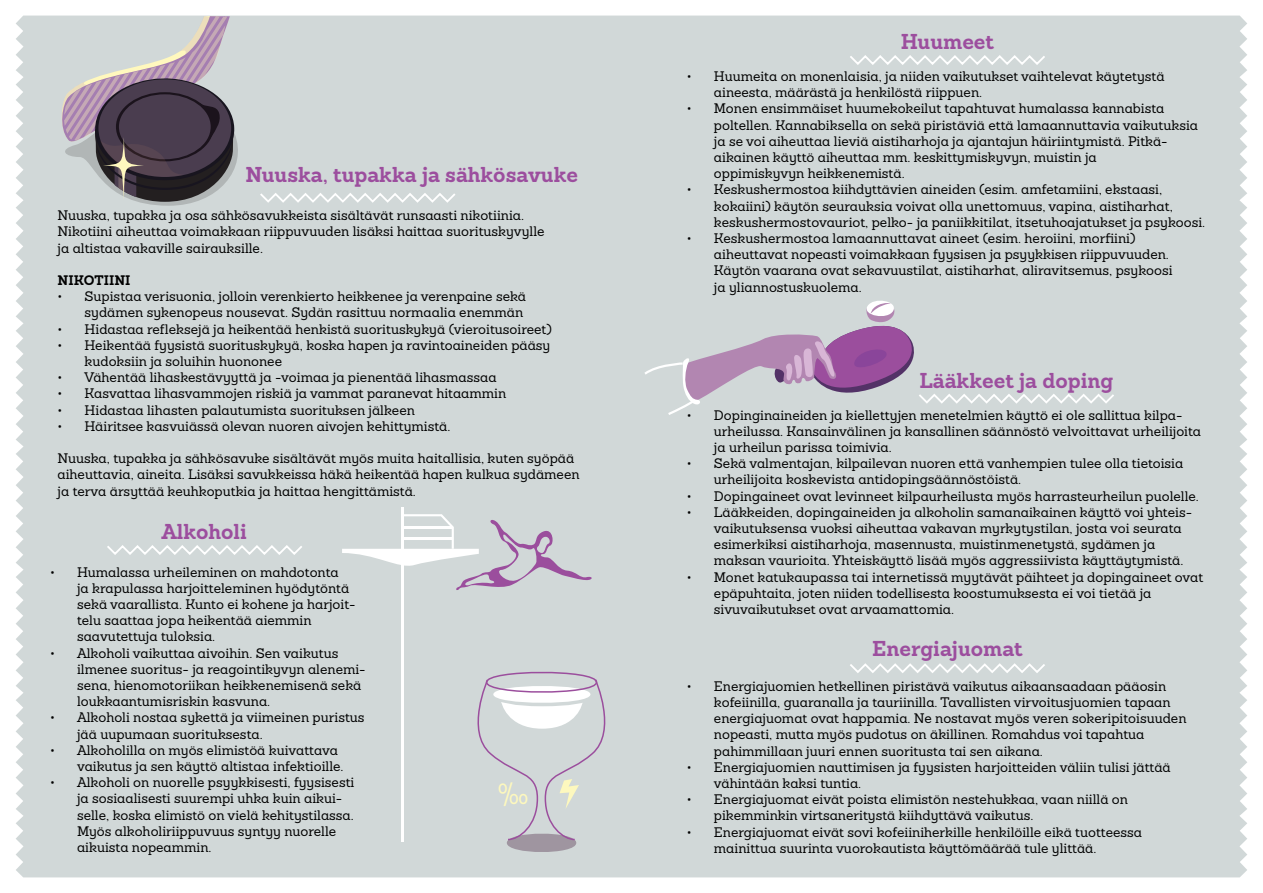
<style>
.page{position:relative;width:1263px;height:893px;background:#fff}
.page>*{position:absolute;margin:0;border:0;box-sizing:border-box;transform-origin:0 0}
.t1{font:28.5px "Sanchez";color:#fdf8be}
.t2{font:700 21px "Sanchez";color:#9c4e9e}
.t3{font:13.5px/16.2px "Sanchez";color:#000}
.t4{font:700 13.5px "Sanchez";color:#000}
</style>
<div class="page">
<div style="left:16px;top:16px;width:1231px;height:861px;background:#d1d8d8"></div>
<svg style="left:258px;top:191px;width:199px;height:13px"></svg>
<svg style="left:105px;top:544px;width:199px;height:12px"></svg>
<svg style="left:848px;top:54px;width:199px;height:12px"></svg>
<svg style="left:848px;top:662px;width:199px;height:13px"></svg>
<svg style="left:642px;top:296px;width:474px;height:121px;background:#cac6d0"></svg>
<svg style="left:58px;top:16px;width:180px;height:190px;background:#928c94"></svg>
<svg style="left:465px;top:669px;width:153px;height:186px;background:#d1d4d7"></svg>
<hr style="left:402px;top:507px;width:2px;height:334px;background:#fff">
<svg style="left:342px;top:514px;width:252px;height:78px;background:#d1d1d7"></svg>
<hr style="left:403px;top:526px;width:50px;height:2px;background:#fff">
<hr style="left:403px;top:538px;width:50px;height:2px;background:#fff">
<h2 class="t2" style="left:245px;top:160px;width:334px">Nuuska, tupakka ja sähkösavuke</h2>
<p class="t3" style="left:58px;top:207px;width:488px">Nuuska, tupakka ja osa sähkösavukkeista sisältävät runsaasti nikotiinia.<br>Nikotiini aiheuttaa voimakkaan riippuvuuden lisäksi haittaa suorituskyvylle ja altistaa vakaville sairauksille.</p>
<p class="t4" style="left:58px;top:271px;width:74px">NIKOTIINI</p>
<p class="t3" style="left:58px;top:288px;width:470px;text-align:right">• Supistaa verisuonia, jolloin verenkierto heikkenee ja verenpaine sekä sydämen sykenopeus nousevat. Sydän rasittuu normaalia enemmän</p>
<p class="t3" style="left:58px;top:320px;width:496px">• Hidastaa refleksejä ja heikentää henkistä suorituskykyä (vieroitusoireet)</p>
<p class="t3" style="left:85px;top:337px;width:467px;text-indent:-27px">• Heikentää fyysistä suorituskykyä, koska hapen ja ravintoaineiden pääsy kudoksiin ja soluihin huononee</p>
<p class="t3" style="left:58px;top:369px;width:440px">• Vähentää lihaskestävyyttä ja -voimaa ja pienentää lihasmassaa</p>
<p class="t3" style="left:58px;top:385px;width:450px">• Kasvattaa lihasvammojen riskiä ja vammat paranevat hitaammin</p>
<p class="t3" style="left:58px;top:401px;width:359px">• Hidastaa lihasten palautumista suorituksen jälkeen</p>
<p class="t3" style="left:58px;top:418px;width:394px">• Häiritsee kasvuiässä olevan nuoren aivojen kehittymistä.</p>
<p class="t3" style="left:58px;top:450px;width:523px">Nuuska, tupakka ja sähkösavuke sisältävät myös muita haitallisia, kuten syöpää aiheuttavia, aineita. Lisäksi savukkeissa häkä heikentää hapen kulkua sydämeen ja terva ärsyttää keuhkoputkia ja haittaa hengittämistä.</p>
<h2 class="t2" style="left:161px;top:517px;width:87px">Alkoholi</h2>
<p class="t3" style="left:77px;top:564px;width:280px;text-indent:-27px">• Humalassa urheileminen on mahdotonta<br>ja krapulassa harjoitteleminen hyödytöntä sekä vaarallista. Kunto ei kohene ja harjoit&shy;telu saattaa jopa heikentää aiemmin saavutettuja tuloksia.</p>
<p class="t3" style="left:77px;top:645px;width:290px;text-indent:-27px">• Alkoholi vaikuttaa aivoihin. Sen vaikutus ilmenee suoritus- ja reagointikyvyn alenemi&shy;sena, hienomotoriikan heikkenemisenä sekä loukkaantumisriskin kasvuna.</p>
<p class="t3" style="left:77px;top:709px;width:289px;text-indent:-27px">• Alkoholi nostaa sykettä ja viimeinen puristus jää uupumaan suorituksesta.</p>
<p class="t3" style="left:77px;top:742px;width:268px;text-indent:-27px">• Alkoholilla on myös elimistöä kuivattava vaikutus ja sen käyttö altistaa infektioille.</p>
<p class="t3" style="left:77px;top:774px;width:279px;text-indent:-27px">• Alkoholi on nuorelle psyykkisesti, fyysisesti ja sosiaalisesti suurempi uhka kuin aikui&shy;selle, koska elimistö on vielä kehitystilassa.<br>Myös alkoholiriippuvuus syntyy nuorelle aikuista nopeammin.</p>
<h1 class="t1" style="left:498px;top:775px;width:32px">‰</h1>
<h2 class="t2" style="left:901px;top:27px;width:95px">Huumeet</h2>
<p class="t3" style="left:714px;top:68px;width:452px;text-indent:-27px">• Huumeita on monenlaisia, ja niiden vaikutukset vaihtelevat käytetystä aineesta, määrästä ja henkilöstä riippuen.</p>
<p class="t3" style="left:714px;top:100px;width:486px;text-indent:-27px">• Monen ensimmäiset huumekokeilut tapahtuvat humalassa kannabista poltellen. Kannabiksella on sekä piristäviä että lamaannuttavia vaikutuksia ja se voi aiheuttaa lieviä aistiharhoja ja ajantajun häiriintymistä. Pitkä&shy;aikainen käyttö aiheuttaa mm. keskittymiskyvyn, muistin ja<br>oppimiskyvyn heikkenemistä.</p>
<p class="t3" style="left:714px;top:181px;width:493px;text-indent:-27px">• Keskushermostoa kiihdyttävien aineiden (esim. amfetamiini, ekstaasi, kokaiini) käytön seurauksia voivat olla unettomuus, vapina, aistiharhat, keskushermostovauriot, pelko- ja paniikkitilat, itsetuhoajatukset ja psykoosi.</p>
<p class="t3" style="left:714px;top:230px;width:460px;text-indent:-27px">• Keskushermostoa lamaannuttavat aineet (esim. heroiini, morfiini) aiheuttavat nopeasti voimakkaan fyysisen ja psyykkisen riippuvuuden.<br>Käytön vaarana ovat sekavuustilat, aistiharhat, aliravitsemus, psykoosi ja yliannostuskuolema.</p>
<h2 class="t2" style="left:919px;top:366px;width:195px">Lääkkeet ja doping</h2>
<p class="t3" style="left:714px;top:407px;width:489px;text-indent:-27px">• Dopinginaineiden ja kiellettyjen menetelmien käyttö ei ole sallittua kilpa&shy;urheilussa. Kansainvälinen ja kansallinen säännöstö velvoittavat urheilijoita ja urheilun parissa toimivia.</p>
<p class="t3" style="left:714px;top:455px;width:471px;text-indent:-27px">• Sekä valmentajan, kilpailevan nuoren että vanhempien tulee olla tietoisia urheilijoita koskevista antidopingsäännöstöistä.</p>
<p class="t3" style="left:687px;top:488px;width:513px">• Dopingaineet ovat levinneet kilpaurheilusta myös harrasteurheilun puolelle.</p>
<p class="t3" style="left:714px;top:504px;width:480px;text-indent:-27px">• Lääkkeiden, dopingaineiden ja alkoholin samanaikainen käyttö voi yhteis&shy;vaikutuksensa vuoksi aiheuttaa vakavan myrkytystilan, josta voi seurata esimerkiksi aistiharhoja, masennusta, muistinmenetystä, sydämen ja maksan vaurioita. Yhteiskäyttö lisää myös aggressiivista käyttäytymistä.</p>
<p class="t3" style="left:714px;top:569px;width:491px;text-indent:-27px">• Monet katukaupassa tai internetissä myytävät päihteet ja dopingaineet ovat epäpuhtaita, joten niiden todellisesta koostumuksesta ei voi tietää ja sivuvaikutukset ovat arvaamattomia.</p>
<h2 class="t2" style="left:872px;top:634px;width:152px">Energiajuomat</h2>
<p class="t3" style="left:714px;top:678px;width:474px;text-indent:-27px">• Energiajuomien hetkellinen piristävä vaikutus aikaansaadaan pääosin kofeiinilla, guaranalla ja tauriinilla. Tavallisten virvoitusjuomien tapaan energiajuomat ovat happamia. Ne nostavat myös veren sokeripitoisuuden nopeasti, mutta myös pudotus on äkillinen. Romahdus voi tapahtua pahimmillaan juuri ennen suoritusta tai sen aikana.</p>
<p class="t3" style="left:714px;top:759px;width:458px;text-indent:-27px">• Energiajuomien nauttimisen ja fyysisten harjoitteiden väliin tulisi jättää vähintään kaksi tuntia.</p>
<p class="t3" style="left:714px;top:791px;width:416px;text-indent:-27px">• Energiajuomat eivät poista elimistön nestehukkaa, vaan niillä on pikemminkin virtsaneritystä kiihdyttävä vaikutus.</p>
<p class="t3" style="left:714px;top:823px;width:430px;text-indent:-27px">• Energiajuomat eivät sovi kofeiiniherkille henkilöille eikä tuotteessa mainittua suurinta vuorokautista käyttömäärää tule ylittää.</p>
</div>
